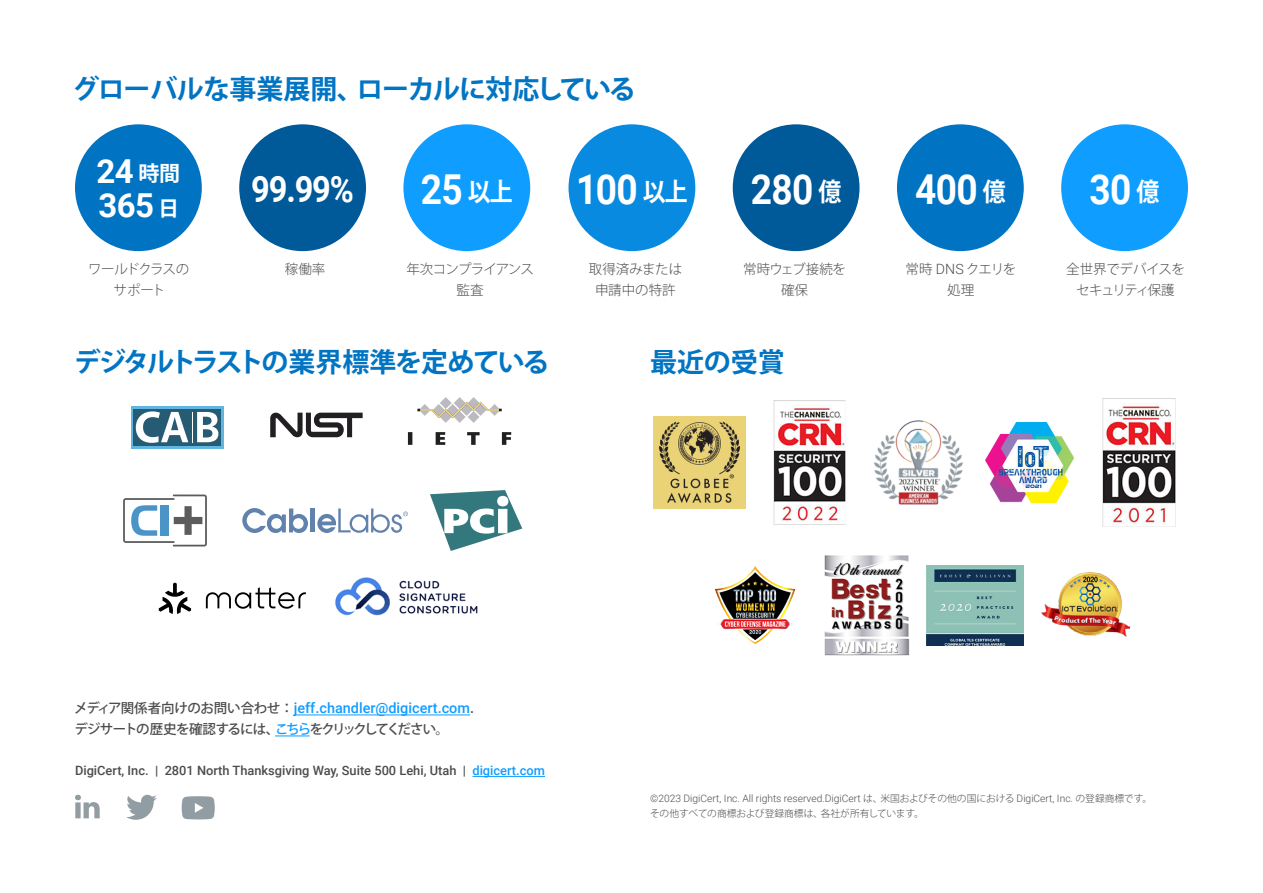
<style>
.page{position:relative;width:1263px;height:893px;background:#fff}
.page>*{position:absolute;margin:0;border:0;box-sizing:border-box;transform-origin:0 0}
.t1{font:700 41.25px "Roboto";letter-spacing:-.02em;color:#fff;scale:.9 1}
.t2{font:700 36.3px "Roboto";color:#fff;scale:.9 1}
.t3{font:700 33px/34.5px "Roboto";color:#fff}
.t4{font:700 27px "Koz Go Pro";letter-spacing:-.04em;color:#0174c3}
.t5{font:700 27px "Koz Go Pro";letter-spacing:-.07em;color:#0174c3}
.t6{font:500 14.4px "Roboto";color:#0f9dff}
.t7{font:300 13.5px/21px "Koz Go Pro";letter-spacing:-.02em;color:#4c4c4d;text-align:center}
.t8{font:500 13.5px "Koz Go Pro";letter-spacing:-.1em;color:#4c4c4d}
.t9{font:300 13.5px/21px "Koz Go Pro";letter-spacing:-.07em;color:#4c4c4d;text-align:center}
.t10{font:300 13.5px/21px "Koz Go Pro";color:#4c4c4d;text-align:center}
.t11{font:500 12.9px "Roboto";color:#4c4c4d}
.t12{font:300 10.2px "Roboto";color:#4c4c4d}
.t13{font:300 9.75px "Koz Go Pro";color:#4c4c4d}
.s1{font-family:"Koz Go Pro";font-size:21px}
.s2{font-family:"Koz Go Pro";font-size:25.5px}
.s3{font-family:"Roboto";font-size:14.1px}
.s4{font-family:"Koz Go Pro";font-size:13.5px;color:#4c4c4d}
.s5{color:#4c4c4d}
.s6{color:#0f9dff}
.s7{font-family:"Koz Go Pro";font-size:9.75px}
</style>
<div class="page">
<hr style="left:294px;top:715px;width:176px;height:1px;background:#0f9dff">
<hr style="left:275px;top:736px;width:35px;height:1px;background:#0f9dff">
<hr style="left:472px;top:776px;width:73px;height:1px;background:#0f9dff">
<div style="left:75px;top:124px;width:127px;height:127px;background:#0073c2;border-radius:50%"></div>
<div style="left:239px;top:124px;width:127px;height:127px;background:#005999;border-radius:50%"></div>
<div style="left:403px;top:124px;width:127px;height:127px;background:#0f9eff;border-radius:50%"></div>
<div style="left:568px;top:124px;width:127px;height:127px;background:#088ae0;border-radius:50%"></div>
<div style="left:733px;top:124px;width:126px;height:127px;background:#005999;border-radius:50%"></div>
<div style="left:897px;top:124px;width:127px;height:127px;background:#0073c2;border-radius:50%"></div>
<div style="left:1061px;top:124px;width:127px;height:127px;background:#0f9eff;border-radius:50%"></div>
<svg style="left:75px;top:795px;width:25px;height:23px"></svg>
<svg style="left:126px;top:795px;width:31px;height:25px"></svg>
<svg style="left:182px;top:796px;width:33px;height:23px"></svg>
<img style="left:1102px;top:399px;width:74px;height:127px">
<img style="left:985px;top:422px;width:88px;height:81px">
<img style="left:773px;top:400px;width:73px;height:125px">
<img style="left:653px;top:416px;width:92px;height:92px">
<img style="left:1041px;top:573px;width:88px;height:64px">
<img style="left:874px;top:420px;width:88px;height:85px">
<img style="left:715px;top:566px;width:81px;height:78px">
<img style="left:824px;top:555px;width:86px;height:101px">
<img style="left:926px;top:565px;width:97px;height:81px">
<svg style="left:159px;top:583px;width:32px;height:31px"></svg>
<svg style="left:206px;top:587px;width:100px;height:22px"></svg>
<div style="left:131px;top:406px;width:92px;height:42px;background:linear-gradient(to right,#61b5e3,#61b5e3)"></div>
<div style="left:133px;top:409px;width:88px;height:36px;background:#265c73"></div>
<hr style="left:192px;top:412px;width:1px;height:30px;background:#fff">
<svg style="left:197px;top:412px;width:21px;height:30px"></svg>
<svg style="left:136px;top:411px;width:52px;height:32px"></svg>
<svg style="left:270px;top:413px;width:93px;height:24px"></svg>
<svg style="left:242px;top:508px;width:66px;height:25px"></svg>
<div style="left:310px;top:508px;width:5px;height:24px;background:#6182ad"></div>
<svg style="left:317px;top:508px;width:91px;height:25px"></svg>
<img style="left:335px;top:577px;width:143px;height:39px">
<svg style="left:408px;top:432px;width:4px;height:13px"></svg>
<svg style="left:436px;top:432px;width:9px;height:13px"></svg>
<svg style="left:467px;top:432px;width:13px;height:13px"></svg>
<svg style="left:502px;top:432px;width:9px;height:13px"></svg>
<svg style="left:417px;top:397px;width:85px;height:26px"></svg>
<div style="left:121px;top:493px;width:88px;height:55px;background:linear-gradient(to bottom,#fff,#fff)"></div>
<svg style="left:123px;top:494px;width:84px;height:52px"></svg>
<svg style="left:430px;top:490px;width:92px;height:61px"></svg>
<h3 class="t4" style="left:73px;top:71px;width:565px">グローバルな事業展開、ローカルに対応している</h3>
<h3 class="t3" style="left:97px;top:153px;width:85px">24 <span class="s1">時間<br></span>365 <span class="s1">日</span></h3>
<h3 class="t9" style="left:88px;top:259px;width:103px">ワールドクラスのサポート</h3>
<h2 class="t2" style="left:251px;top:164px;width:116px">99.99%</h2>
<h1 class="t1" style="left:421px;top:161px;width:104px">25 <span class="s2">以上</span></h1>
<h1 class="t1" style="left:576px;top:161px;width:125px">100 <span class="s2">以上</span></h1>
<h1 class="t1" style="left:751px;top:161px;width:102px">280 <span class="s2">億</span></h1>
<h1 class="t1" style="left:915px;top:161px;width:102px">400 <span class="s2">億</span></h1>
<h1 class="t1" style="left:1089px;top:161px;width:79px">30 <span class="s2">億</span></h1>
<h3 class="t7" style="left:285px;top:259px;width:42px">稼働率</h3>
<h3 class="t9" style="left:406px;top:259px;width:129px">年次コンプライアンス監査</h3>
<h3 class="t10" style="left:589px;top:259px;width:95px">取得済みまたは申請中の特許</h3>
<h3 class="t7" style="left:743px;top:259px;width:104px">常時ウェブ接続を確保</h3>
<h3 class="t7" style="left:905px;top:259px;width:112px">常時 <span class="s3">DNS</span> クエリを処理</h3>
<h3 class="t7" style="left:1066px;top:259px;width:120px">全世界でデバイスをセキュリティ保護</h3>
<h3 class="t5" style="left:74px;top:345px;width:477px">デジタルトラストの業界標準を定めている</h3>
<h3 class="t4" style="left:650px;top:345px;width:136px">最近の受賞</h3>
<h3 class="t6" style="left:74px;top:698px;width:401px"><span class="s4">メディア関係者向けのお問い合わせ：</span>jeff.chandler@digicert.com<span class="s5">.</span></h3>
<h3 class="t8" style="left:74px;top:720px;width:376px">デジサートの歴史を確認するには、<span class="s6">こちら</span>をクリックしてください。</h3>
<p class="t11" style="left:75px;top:761px;width:471px">DigiCert, Inc. | 2801 North Thanksgiving Way, Suite 500 Lehi, Utah | <span class="s6">digicert.com</span></p>
<p class="t12" style="left:650px;top:791px;width:503px">©2023 DigiCert, Inc. All rights reserved.DigiCert <span class="s7">は、米国およびその他の国における</span> DigiCert, Inc. <span class="s7">の登録商標です。</span></p>
<p class="t13" style="left:650px;top:807px;width:275px">その他すべての商標および登録商標は、各社が所有しています。</p>
</div>
